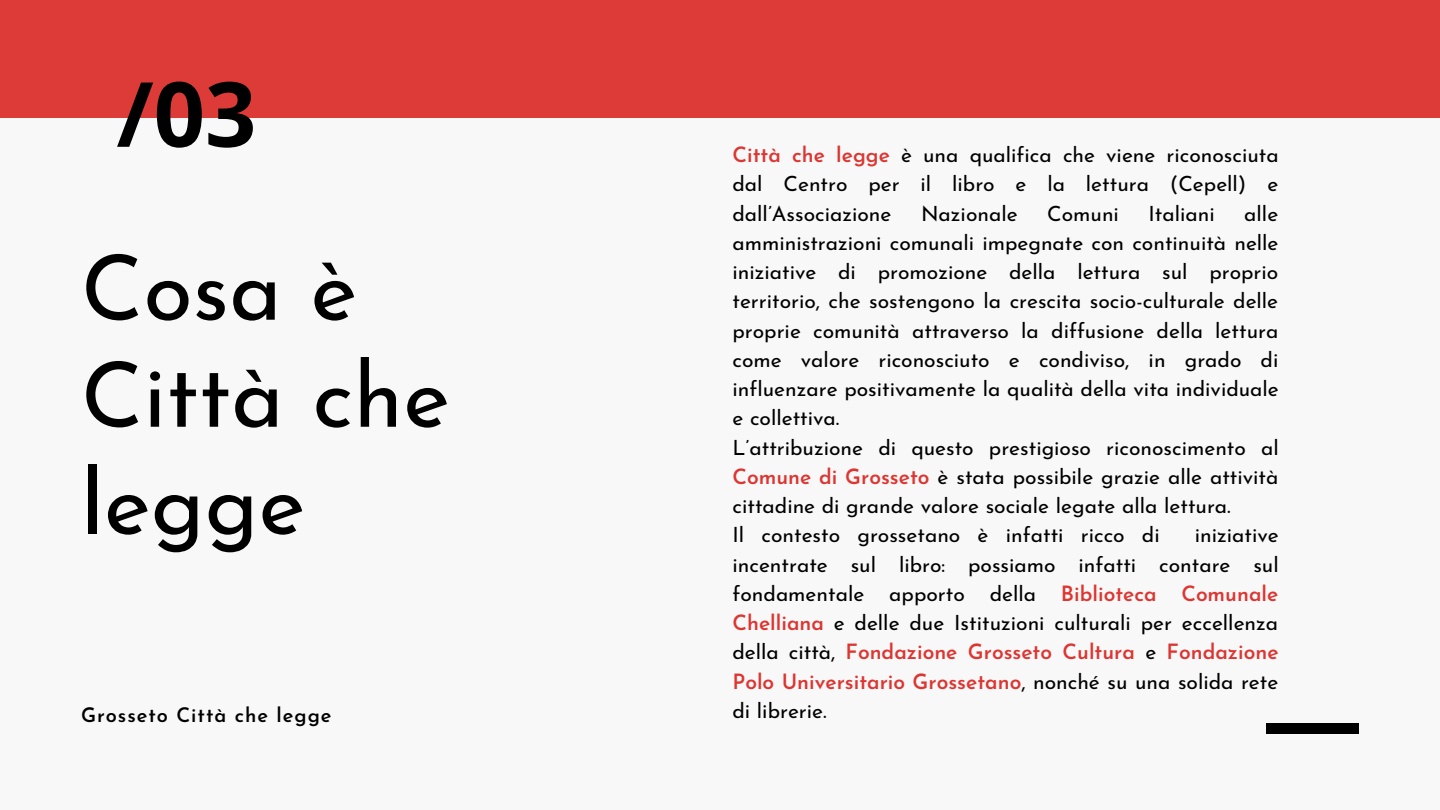
<style>
.page{position:relative;width:1440px;height:810px;background:#f8f8f8}
.page>*{position:absolute;margin:0;border:0;box-sizing:border-box;transform-origin:0 0}
.t1{font:90px/107px "Josefin Sans";color:#000}
.t2{font:700 90px "Open Sans";color:#000}
.t3{font:21px/29.2px "Josefin Sans";color:#000;text-align:justify}
.t4{font:600 20px "Josefin Sans";letter-spacing:.05em;color:#000}
.s1{font-weight:600;color:#dd3531}
</style>
<div class="page">
<div style="left:1266px;top:724px;width:93px;height:10px;background:#000"></div>
<div style="left:0;top:0;width:1440px;height:118px;background:#dd3b38"></div>
<p class="t2" style="left:116px;top:51px;width:141px">/03</p>
<p class="t1" style="left:81px;top:244px;width:371px">Cosa è<br>Città che legge</p>
<p class="t3" style="left:733px;top:142px;width:548px"><span class="s1">Città che legge</span> è una qualifica che viene riconosciuta dal Centro per il libro e la lettura (Cepell) e dall’Associazione</p>
<p class="t3" style="left:733px;top:201px;width:548px;text-indent:512px">alle amministrazioni comunali impegnate con continuità nelle iniziative di promozione della lettura sul proprio territorio, che sostengono la crescita socio-culturale delle proprie comunità attraverso la diffusione della lettura come valore riconosciuto e condiviso, in grado di influenzare positivamente la qualità della vita individuale e collettiva.</p>
<p class="t3" style="left:733px;top:435px;width:548px">L’attribuzione di questo prestigioso riconoscimento al <span class="s1">Comune di Grosseto</span> è stata possibile grazie alle attività cittadine di grande valore sociale legate alla lettura.</p>
<p class="t3" style="left:733px;top:523px;width:429px">Il contesto grossetano è infatti ricco di</p>
<p class="t3" style="left:921px;top:201px;width:98px">Nazionale</p>
<p class="t3" style="left:1047px;top:201px;width:73px">Comuni</p>
<p class="t3" style="left:1149px;top:201px;width:68px">Italiani</p>
<p class="t3" style="left:733px;top:523px;width:548px;text-indent:462px">iniziative incentrate sul libro: possiamo infatti contare sul fondamentale apporto della <span class="s1">Biblioteca Comunale Chelliana</span> e delle due Istituzioni culturali per eccellenza della città, <span class="s1">Fondazione Grosseto Cultura</span> e <span class="s1">Fondazione Polo Universitario Grossetano</span>, nonché su una solida rete</p>
<p class="t4" style="left:81px;top:707px;width:252px">Grosseto Città che legge</p>
<p class="t3" style="left:733px;top:698px;width:96px">di librerie.</p>
</div>
